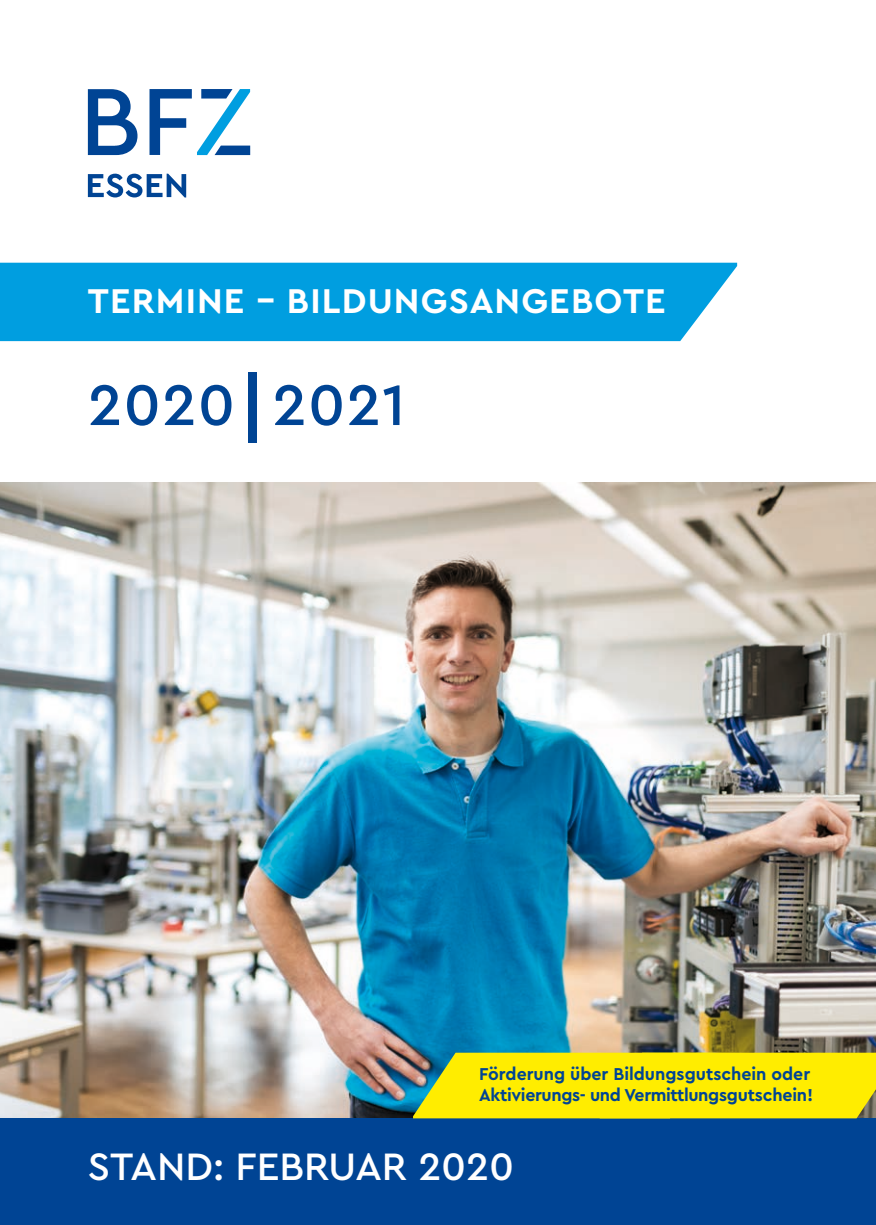
<style>
.page{position:relative;width:876px;height:1225px;background:#fff}
.page>*{position:absolute;margin:0;border:0;box-sizing:border-box;transform-origin:0 0}
.Headline{font:500 60px "Cera Pro";letter-spacing:.02em;color:#004494}
.Headline-2{font:500 40px "Cera Pro";color:#fff}
.Headline-3{font:700 36px "Cera Pro";letter-spacing:.03em;color:#fff}
.text{font:700 18px/21.6px "Cera Pro";letter-spacing:-.01em;color:#004494}
</style>
<div class="page">
<img style="left:0;top:482px;width:876px;height:636px">
<div style="left:0;top:263px;width:737px;height:78px;background:#009ee0"></div>
<div style="left:248px;top:372px;width:9px;height:71px;background:#004494"></div>
<div style="left:0;top:1118px;width:876px;height:106px;background:#004494"></div>
<svg style="left:88px;top:89px;width:49px;height:66px"></svg>
<svg style="left:150px;top:89px;width:100px;height:66px"></svg>
<svg style="left:88px;top:174px;width:98px;height:23px"></svg>
<svg style="left:413px;top:1052px;width:463px;height:66px;background:#f2e508"></svg>
<p class="Headline-3" style="left:88px;top:277px;width:579px">TERMINE - BILDUNGSANGEBOTE</p>
<p class="Headline" style="left:88px;top:365px;width:319px">2020 2021</p>
<p class="text" style="left:479px;top:1062px;width:335px">Förderung über Bildungsgutschein oder<br>Aktivierungs- und Vermittlungsgutschein!</p>
<p class="Headline-2" style="left:88px;top:1139px;width:428px">STAND: FEBRUAR 2020</p>
</div>
